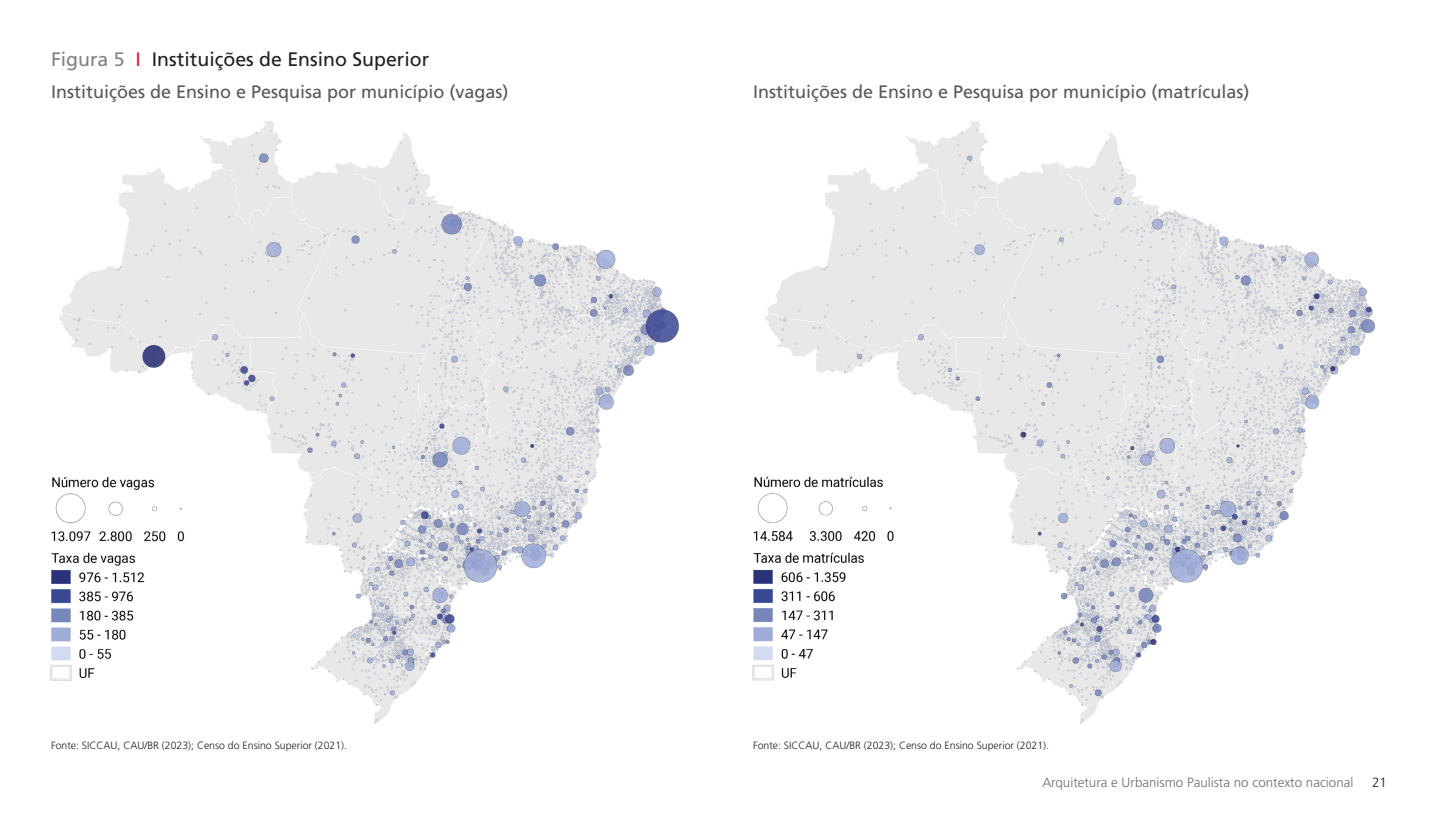
<style>
.page{position:relative;width:1438px;height:813px;background:#fff}
.page>*{position:absolute;margin:0;border:0;box-sizing:border-box;transform-origin:0 0}
.t1{font:19.5px "Frutiger";color:#231f20}
.t2{font:18px "Frutiger";color:#57585a}
.t3{font:300 13.35px "Frutiger";color:#6c6d70}
.t4{font:300 13.35px "Frutiger";color:#231f20}
.t5{font:300 10.5px "Frutiger";color:#231f20}
.s1{color:#808285}
.s2{color:#d1232a}
</style>
<div class="page">
<img style="left:59px;top:121px;width:620px;height:603px">
<img style="left:50px;top:472px;width:142px;height:212px">
<img style="left:764px;top:121px;width:611px;height:603px">
<img style="left:752px;top:473px;width:152px;height:212px">
<p class="t1" style="left:51px;top:48px;width:380px"><span class="s1">Figura 5</span> <span class="s2">I</span> Instituições de Ensino Superior</p>
<p class="t2" style="left:51px;top:81px;width:459px">Instituições de Ensino e Pesquisa por município (vagas)</p>
<p class="t2" style="left:753px;top:81px;width:498px">Instituições de Ensino e Pesquisa por município (matrículas)</p>
<p class="t5" style="left:51px;top:739px;width:297px">Fonte: SICCAU, CAU/BR (2023); Censo do Ensino Superior (2021).</p>
<p class="t5" style="left:753px;top:739px;width:297px">Fonte: SICCAU, CAU/BR (2023); Censo do Ensino Superior (2021).</p>
<p class="t3" style="left:1042px;top:774px;width:312px">Arquitetura e Urbanismo Paulista no contexto nacional</p>
<p class="t4" style="left:1371px;top:774px;width:16px">21</p>
</div>
